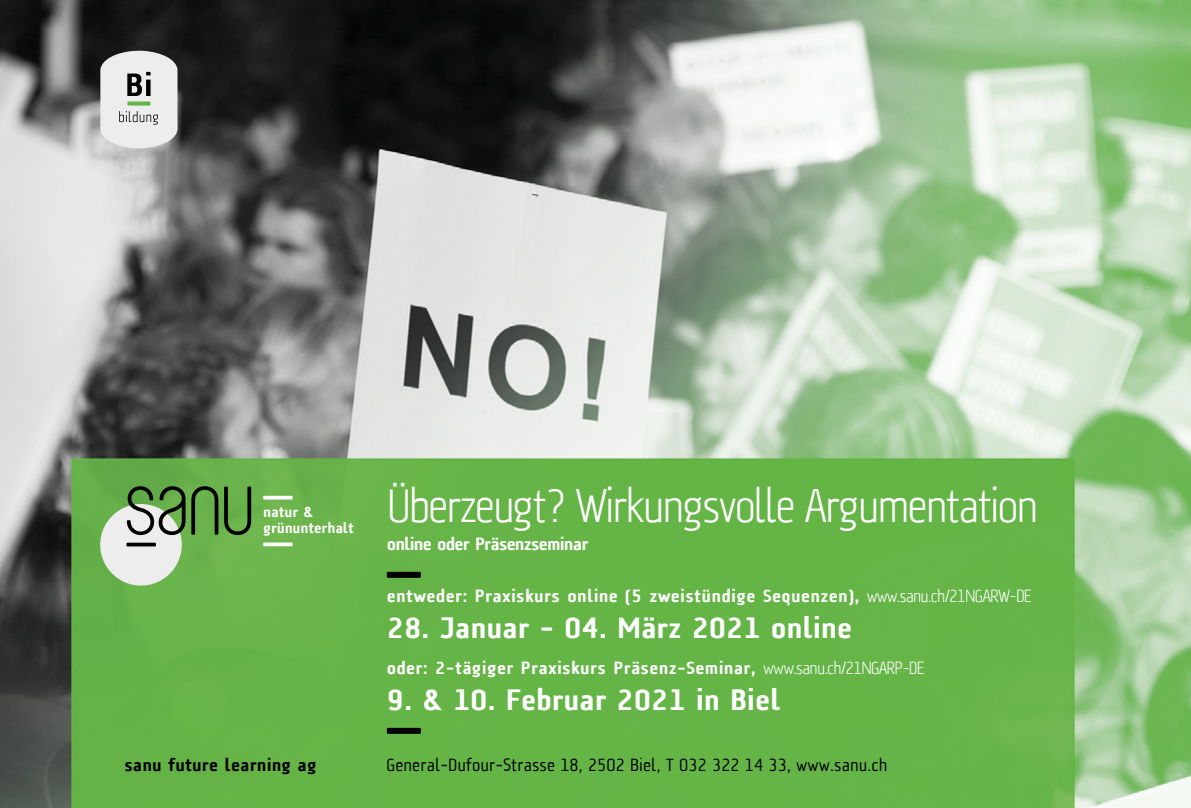
<style>
.page{position:relative;width:1191px;height:808px;background:#fff}
.page>*{position:absolute;margin:0;border:0;box-sizing:border-box;transform-origin:0 0}
.t1{font:300 48px "A Asanu";letter-spacing:-.05em;color:#fff}
.t2{font:900 30px "A Asanu";letter-spacing:-.01em;color:#fff}
.t3{font:900 18px "A Asanu";letter-spacing:.01em;color:#fff}
.t4{font:18px "A Asanu";color:#000}
.t5{font:900 18px "A Asanu";letter-spacing:-.05em;color:#fff}
.t6{font:900 18px "A Asanu";color:#000}
.t7{font:900 15px/16px "A Asanu";letter-spacing:-.015em;color:#fff}
.s1{font-weight:300}
</style>
<div class="page">
<img style="left:0;top:0;width:1191px;height:808px">
<div style="left:100px;top:504px;width:82px;height:81px;background:#ededed;border-radius:50%"></div>
<svg style="left:127px;top:486px;width:58px;height:49px"></svg>
<svg style="left:191px;top:486px;width:27px;height:49px"></svg>
<svg style="left:224px;top:487px;width:27px;height:48px"></svg>
<hr style="left:126px;top:543px;width:30px;height:3px;background:#000">
<svg style="left:263px;top:542px;width:29px;height:4px"></svg>
<hr style="left:263px;top:496px;width:29px;height:3px;background:#fff">
<div style="left:387px;top:572px;width:34px;height:6px;background:#000"></div>
<div style="left:387px;top:728px;width:34px;height:6px;background:#000"></div>
<svg style="left:100px;top:51px;width:77px;height:97px"></svg>
<p class="t7" style="left:263px;top:504px;width:92px">natur &amp; grünunterhalt</p>
<h1 class="t1" style="left:387px;top:480px;width:653px">Überzeugt? Wirkungsvolle Argumentation</h1>
<p class="t5" style="left:387px;top:534px;width:203px">online oder Präsenzseminar</p>
<p class="t3" style="left:387px;top:586px;width:647px">entweder: Praxiskurs online (5 zweistündige Sequenzen), <span class="s1">www.sanu.ch/21NGARW-DE</span></p>
<h2 class="t2" style="left:387px;top:611px;width:467px">28. Januar - 04. März 2021 online</h2>
<p class="t3" style="left:387px;top:658px;width:540px">oder: 2-tägiger Praxiskurs Präsenz-Seminar, <span class="s1">www.sanu.ch/21NGARP-DE</span></p>
<h2 class="t2" style="left:387px;top:683px;width:395px">9. &amp; 10. Februar 2021 in Biel</h2>
<p class="t6" style="left:124px;top:755px;width:194px">sanu future learning ag</p>
<p class="t4" style="left:386px;top:755px;width:503px">General-Dufour-Strasse 18, 2502 Biel, T 032 322 14 33, www.sanu.ch</p>
</div>
